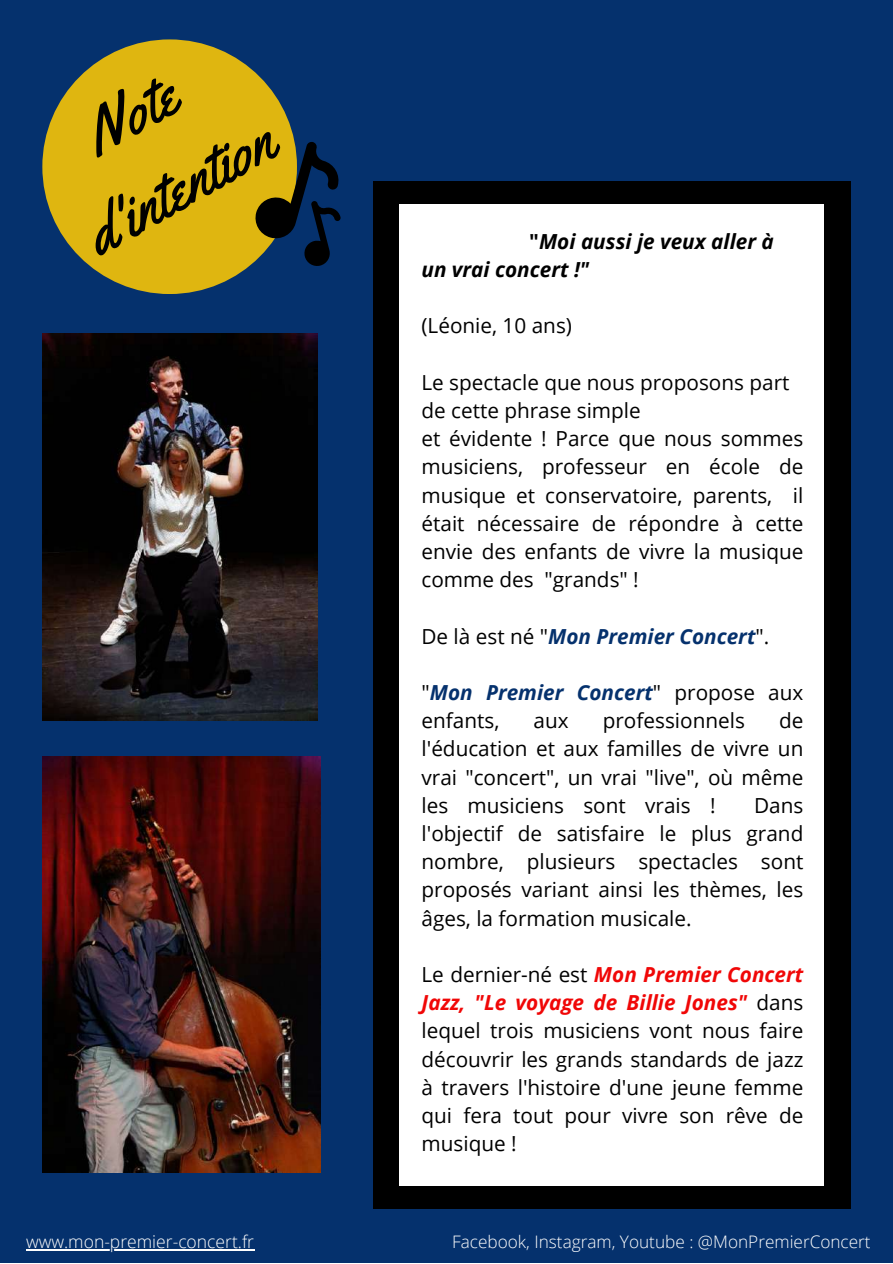
<style>
.page{position:relative;width:893px;height:1264px;background:#fff}
.page>*{position:absolute;margin:0;border:0;box-sizing:border-box;transform-origin:0 0}
.t1{font:63px/87.6px "Yellowtail";color:#000;text-align:center}
.t2{font:20.7px/28.2px "Open Sans";color:#000;text-align:justify}
.t3{font:italic 700 20.7px/28.2px "Open Sans";color:#000}
.t4{font:italic 700 20.7px "Open Sans";color:#05316d}
.t5{font:300 17.55px "Open Sans";color:#fefefe}
.t6{font:300 17.25px "Open Sans";color:#fefefe}
.s1{font-style:normal}
.s2{font-weight:400;font-style:normal;color:#000}
.s3{font-weight:700;font-style:italic;color:#05316d}
.s4{font-weight:700;font-style:italic;color:#f00707}
</style>
<div class="page">
<div style="left:0;top:0;width:892px;height:1262px;background:#05316d"></div>
<div style="left:372px;top:181px;width:478px;height:1027px;background:#000"></div>
<div style="left:399px;top:204px;width:424px;height:981px;background:#fff"></div>
<div style="left:42px;top:39px;width:255px;height:255px;background:#dfb610;border-radius:50%"></div>
<svg style="left:253px;top:141px;width:88px;height:125px"></svg>
<img style="left:42px;top:333px;width:276px;height:387px">
<img style="left:42px;top:756px;width:278px;height:416px">
<hr style="left:26px;top:1249px;width:228px;height:1px;background:#fefefe">
<h1 class="t1" style="left:23px;top:125px;width:208px;rotate:-30deg">Note d'intention</h1>
<p class="t3" style="left:421px;top:227px;width:354px;text-indent:108px"><span class="s1">"</span>Moi aussi je veux aller à un vrai concert !"</p>
<p class="t2" style="left:421px;top:311px;width:152px">(Léonie, 10 ans)</p>
<p class="t2" style="left:421px;top:367px;width:383px;text-align:left">Le spectacle que nous proposons part de cette phrase simple<br>et évidente ! Parce que nous sommes musiciens, professeur en école de musique et conservatoire, parents, il était nécessaire de répondre à cette envie des enfants de vivre la musique comme des "grands" !</p>
<p class="t4" style="left:421px;top:621px;width:349px"><span class="s2">De là est né "</span>Mon Premier Concert<span class="s2">".</span></p>
<p class="t2" style="left:421px;top:677px;width:383px">"<span class="s3">Mon Premier Concert</span>" propose aux enfants,</p>
<p class="t2" style="left:533px;top:706px;width:37px">aux</p>
<p class="t2" style="left:602px;top:706px;width:144px">professionnels</p>
<p class="t2" style="left:421px;top:706px;width:383px;text-indent:357px">de l'éducation et aux familles de vivre un vrai "concert", un vrai "live", où même les musiciens sont vrais !</p>
<p class="t2" style="left:421px;top:790px;width:383px;text-indent:332px">Dans l'objectif de satisfaire le plus grand nombre, plusieurs spectacles sont proposés variant ainsi les thèmes, les âges, la formation musicale.</p>
<p class="t2" style="left:421px;top:959px;width:383px">Le dernier-né est <span class="s4">Mon Premier Concert Jazz, "Le voyage de Billie Jones"</span> dans lequel trois musiciens vont nous faire découvrir les grands standards de jazz à travers l'histoire d'une jeune femme qui fera tout pour vivre son rêve de musique !</p>
<p class="t5" style="left:26px;top:1229px;width:229px">www.mon-premier-concert.fr</p>
<p class="t6" style="left:452px;top:1229px;width:420px">Facebook, Instagram, Youtube : @MonPremierConcert</p>
</div>
